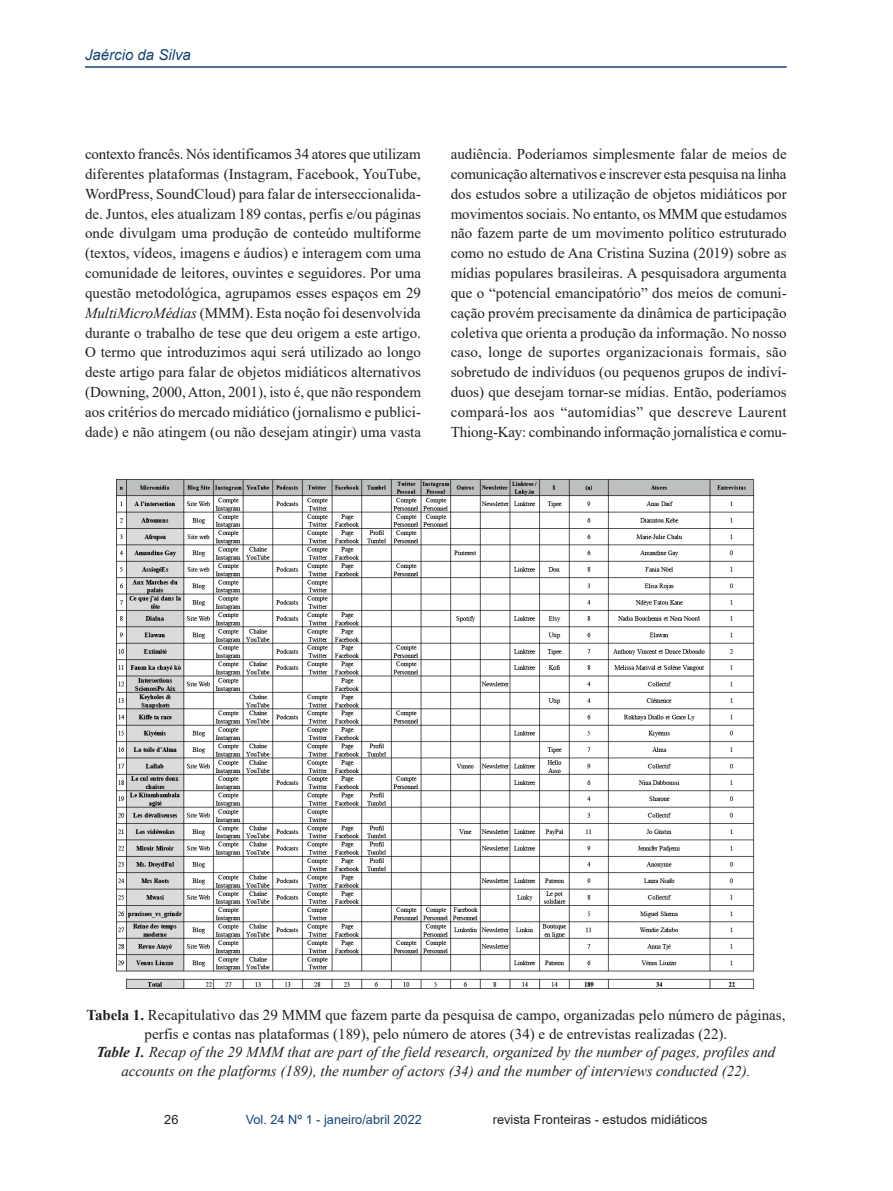
<style>
.page{position:relative;width:893px;height:1191px;background:#fff}
.page>*{position:absolute;margin:0;border:0;box-sizing:border-box;transform-origin:0 0}
.TEXTO{font:15px/19.8px "Times New Roman";color:#231f20;text-align:justify}
.LEGENDAS{font:italic 15px/18.8px "Times New Roman";color:#231f20;text-align:center}
.LEGENDAS-2{font:15px/18.8px "Times New Roman";color:#231f20;text-align:center}
.t1{font:italic 15px "Arial";color:#164476}
.t2{font:12.75px "Arial";color:#231f20}
.t3{font:12.75px "Arial";color:#164476}
.s1{font-style:italic}
.s2{font-weight:700}
</style>
<div class="page">
<hr style="left:85px;top:66px;width:702px;height:2px;background:#164476">
<img style="left:117px;top:479px;width:638px;height:509px">
<p class="t1" style="left:85px;top:45px;width:107px">Jaércio da Silva</p>
<p class="TEXTO" style="left:85px;top:144px;width:338px">contexto francês. Nós identificamos 34 atores que utilizam diferentes plataformas (Instagram, Facebook, YouTube, WordPress, SoundCloud) para falar de interseccionalida&shy;de. Juntos, eles atualizam 189 contas, perfis e/ou páginas onde divulgam uma produção de conteúdo multiforme (textos, vídeos, imagens e áudios) e interagem com uma comunidade de leitores, ouvintes e seguidores. Por uma questão metodológica, agrupamos esses espaços em 29<br><span class="s1">MultiMicroMédias</span> (MMM). Esta noção foi desenvolvida durante o trabalho de tese que deu origem a este artigo.<br>O termo que introduzimos aqui será utilizado ao longo deste artigo para falar de objetos midiáticos alternativos (Downing, 2000, Atton, 2001), isto é, que não respondem aos critérios do mercado midiático (jornalismo e publici&shy;dade) e não atingem (ou não desejam atingir) uma vasta</p>
<p class="TEXTO" style="left:451px;top:144px;width:338px">audiência. Poderíamos simplesmente falar de meios de comunicação alternativos e inscrever esta pesquisa na linha dos estudos sobre a utilização de objetos midiáticos por movimentos sociais. No entanto, os MMM que estudamos não fazem parte de um movimento político estruturado como no estudo de Ana Cristina Suzina (2019) sobre as mídias populares brasileiras. A pesquisadora argumenta que o “potencial emancipatório” dos meios de comuni&shy;cação provém precisamente da dinâmica de participação coletiva que orienta a produção da informação. No nosso caso, longe de suportes organizacionais formais, são sobretudo de indivíduos (ou pequenos grupos de indiví&shy;duos) que desejam tornar-se mídias. Então, poderíamos compará-los aos “automídias” que descreve Laurent Thiong-Kay: combinando informação jornalística e comu-</p>
<p class="LEGENDAS-2" style="left:86px;top:1005px;width:701px"><span class="s2">Tabela 1.</span> Recapitulativo das 29 MMM que fazem parte da pesquisa de campo, organizadas pelo número de páginas, perfis e contas nas plataformas (189), pelo número de atores (34) e de entrevistas realizadas (22).</p>
<p class="LEGENDAS" style="left:96px;top:1042px;width:681px"><span class="s2">Table 1.</span> Recap of the 29 MMM that are part of the field research, organized by the number of pages, profiles and accounts on the platforms (189), the number of actors (34) and the number of interviews conducted (22).</p>
<p class="t2" style="left:164px;top:1110px;width:16px">26</p>
<p class="t3" style="left:246px;top:1110px;width:178px">Vol. 24 Nº 1 - janeiro/abril 2022</p>
<p class="t2" style="left:493px;top:1110px;width:216px">revista Fronteiras - estudos midiáticos</p>
</div>
